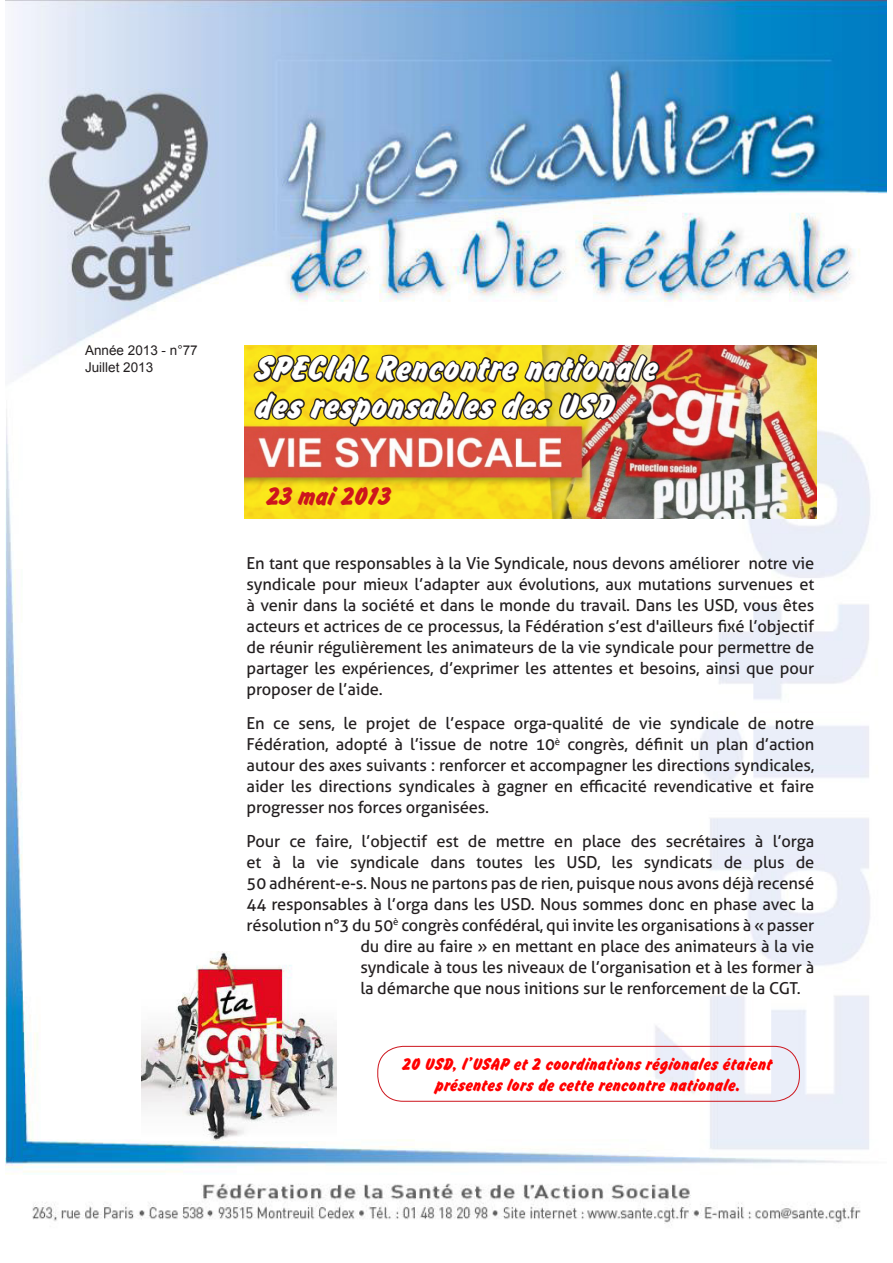
<style>
.page{position:relative;width:893px;height:1263px;background:#fff}
.page>*{position:absolute;margin:0;border:0;box-sizing:border-box;transform-origin:0 0}
.titre_gros{font:36px/37.5px "Brush Hand New";letter-spacing:.02em;color:#fff}
.titre_gros-2{font:27px "Brush Hand New";color:#cd151d}
.txt_edito{font:18px/21px "Brush Hand New";letter-spacing:.02em;color:#f00;text-align:center}
.txt_edito-2{font:16.5px/21px "Aller";letter-spacing:-.01em;color:#231f20;text-align:justify}
.t1{font:13.5px "Arial";color:#231f20}
</style>
<div class="page">
<img style="left:5px;top:0;width:881px;height:1225px">
<img style="left:245px;top:345px;width:571px;height:174px">
<img style="left:141px;top:951px;width:195px;height:189px">
<img style="left:251px;top:351px;width:411px;height:118px">
<div style="left:377px;top:1046px;width:423px;height:56px;border:1px solid #cd151d;border-radius:25px"></div>
<p class="t1" style="left:85px;top:341px;width:114px">Année 2013 - n°77</p>
<p class="t1" style="left:85px;top:357px;width:70px">Juillet 2013</p>
<p class="titre_gros" style="left:256px;top:349px;width:403px">SPECIAL Rencontre nationale des responsables des USD</p>
<p class="titre_gros-2" style="left:267px;top:480px;width:126px">23 mai 2013</p>
<p class="txt_edito-2" style="left:247px;top:553px;width:569px">En tant que responsables à la Vie Syndicale, nous devons améliorer notre vie syndicale pour mieux l’adapter aux évolutions, aux mutations survenues et à venir dans la société et dans le monde du travail. Dans les USD, vous êtes acteurs et actrices de ce processus, la Fédération s’est d'ailleurs fixé l’objectif de réunir régulièrement les animateurs de la vie syndicale pour permettre de partager les expériences, d’exprimer les attentes et besoins, ainsi que pour proposer de l’aide.</p>
<p class="txt_edito-2" style="left:247px;top:713px;width:569px">En ce sens, le projet de l’espace orga-qualité de vie syndicale de notre Fédération, adopté à l’issue de notre 10<sup>è</sup> congrès, définit un plan d’action autour des axes suivants : renforcer et accompagner les directions syndicales, aider les directions syndicales à gagner en efficacité revendicative et faire progresser nos forces organisées.</p>
<p class="txt_edito-2" style="left:247px;top:830px;width:569px">Pour ce faire, l’objectif est de mettre en place des secrétaires à l’orga</p>
<p class="txt_edito-2" style="left:247px;top:851px;width:569px">et à la vie syndicale dans toutes les USD, les syndicats de plus de</p>
<p class="txt_edito-2" style="left:247px;top:872px;width:569px">50 adhérent-e-s. Nous ne partons pas de rien, puisque nous avons déjà recensé</p>
<p class="txt_edito-2" style="left:247px;top:893px;width:569px">44 responsables à l’orga dans les USD. Nous sommes donc en phase avec la</p>
<p class="txt_edito-2" style="left:247px;top:914px;width:569px">résolution n°3 du 50<sup>è</sup> congrès confédéral, qui invite les organisations à « passer</p>
<p class="txt_edito-2" style="left:360px;top:935px;width:455px">du dire au faire » en mettant en place des animateurs à la vie</p>
<p class="txt_edito-2" style="left:360px;top:956px;width:455px">syndicale à tous les niveaux de l’organisation et à les former à</p>
<p class="txt_edito-2" style="left:360px;top:977px;width:442px">la démarche que nous initions sur le renforcement de la CGT.</p>
<p class="txt_edito" style="left:402px;top:1053px;width:372px">20 USD, l’USAP et 2 coordinations régionales étaient présentes lors de cette rencontre nationale.</p>
</div>
